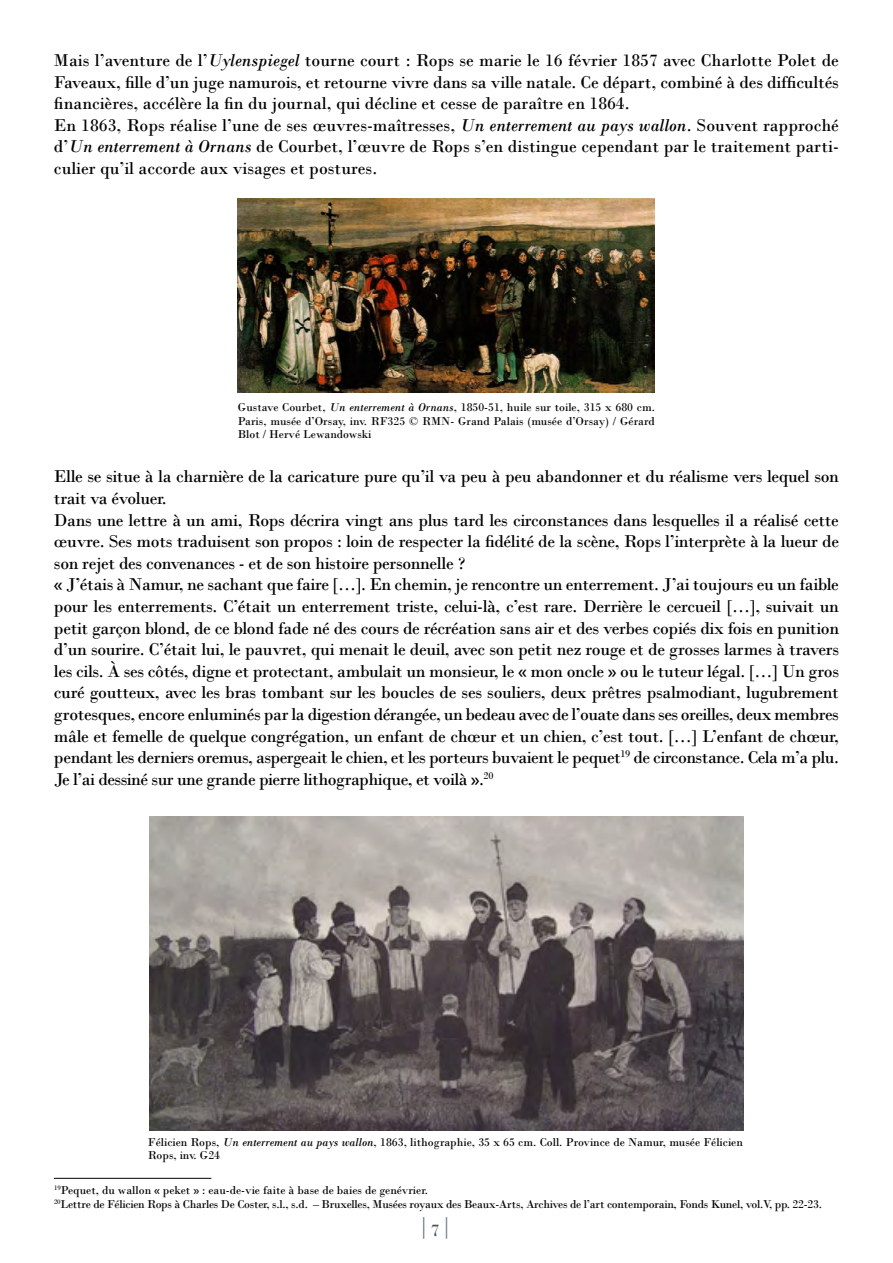
<style>
.page{position:relative;width:893px;height:1263px;background:#fff}
.page>*{position:absolute;margin:0;border:0;box-sizing:border-box;transform-origin:0 0}
.t1{font:18px/21.6px "Bodoni";letter-spacing:-.02em;color:#000}
.t2{font:18px/21.6px "Bodoni";color:#000}
.t3{font:18px "Bodoni";color:#465056}
.t4{font:12px/13.5px "Bodoni";color:#000;text-align:justify}
.t5{font:12px/13.5px "Bodoni";letter-spacing:-.02em;color:#000}
.s1{font-style:italic}
</style>
<div class="page">
<svg style="left:423px;top:1217px;width:1px;height:22px"></svg>
<svg style="left:446px;top:1217px;width:1px;height:22px"></svg>
<hr style="left:54px;top:1178px;width:157px;height:1px;background:#000">
<img style="left:238px;top:198px;width:417px;height:195px">
<img style="left:149px;top:816px;width:595px;height:314px">
<p class="t2" style="left:54px;top:49px;width:786px">Mais l’aventure de l’<span class="s1">Uylenspiegel</span> tourne court : Rops se marie le 16 février 1857 avec Charlotte Polet de Faveaux, fille d’un juge namurois, et retourne vivre dans sa ville natale. Ce départ, combiné à des difficultés financières, accélère la fin du journal, qui décline et cesse de paraître en 1864.<br>En 1863, Rops réalise l’une de ses œuvres-maîtresses, <span class="s1">Un enterrement au pays wallon</span>. Souvent rapproché d’<span class="s1">Un enterrement à Ornans</span> de Courbet, l’œuvre de Rops s’en distingue cependant par le traitement parti&shy;culier qu’il accorde aux visages et postures.</p>
<p class="t4" style="left:238px;top:401px;width:419px">Gustave Courbet, <span class="s1">Un enterrement à Ornans</span>, 1850-51, huile sur toile, 315 x 680 cm.<br>Paris, musée d’Orsay, inv. RF325 © RMN- Grand Palais (musée d’Orsay) / Gérard Blot / Hervé Lewandowski</p>
<p class="t1" style="left:54px;top:466px;width:787px">Elle se situe à la charnière de la caricature pure qu’il va peu à peu abandonner et du réalisme vers lequel son trait va évoluer.<br>Dans une lettre à un ami, Rops décrira vingt ans plus tard les circonstances dans lesquelles il a réalisé cette œuvre. Ses mots traduisent son propos : loin de respecter la fidélité de la scène, Rops l’interprète à la lueur de son rejet des convenances - et de son histoire personnelle ?<br>« J’étais à Namur, ne sachant que faire […]. En chemin, je rencontre un enterrement. J’ai toujours eu un faible pour les enterrements. C’était un enterrement triste, celui-là, c’est rare. Derrière le cercueil […], suivait un petit garçon blond, de ce blond fade né des cours de récréation sans air et des verbes copiés dix fois en punition d’un sourire. C’était lui, le pauvret, qui menait le deuil, avec son petit nez rouge et de grosses larmes à travers les cils. À ses côtés, digne et protectant, ambulait un monsieur, le « mon oncle » ou le tuteur légal. […] Un gros curé goutteux, avec les bras tombant sur les boucles de ses souliers, deux prêtres psalmodiant, lugubrement grotesques, encore enluminés par la digestion dérangée, un bedeau avec de l’ouate dans ses oreilles, deux membres mâle et femelle de quelque congrégation, un enfant de chœur et un chien, c’est tout. […] L’enfant de chœur, pendant les derniers oremus, aspergeait le chien, et les porteurs buvaient le pequet<sup>19</sup> de circonstance. Cela m’a plu.<br>Je l’ai dessiné sur une grande pierre lithographique, et voilà ».<sup>20</sup></p>
<p class="t4" style="left:148px;top:1135px;width:596px">Félicien Rops, <span class="s1">Un enterrement au pays wallon</span>, 1863, lithographie, 35 x 65 cm. Coll. Province de Namur, musée Félicien<br>Rops, inv. G24</p>
<p class="t5" style="left:54px;top:1184px;width:770px"><sup>19</sup>Pequet, du wallon « peket » : eau-de-vie faite à base de baies de genévrier.<br><sup>20</sup>Lettre de Félicien Rops à Charles De Coster, s.l., s.d. – Bruxelles, Musées royaux des Beaux-Arts, Archives de l’art contemporain, Fonds Kunel, vol.V, pp. 22-23.</p>
<p class="t3" style="left:431px;top:1219px;width:10px">7</p>
</div>
